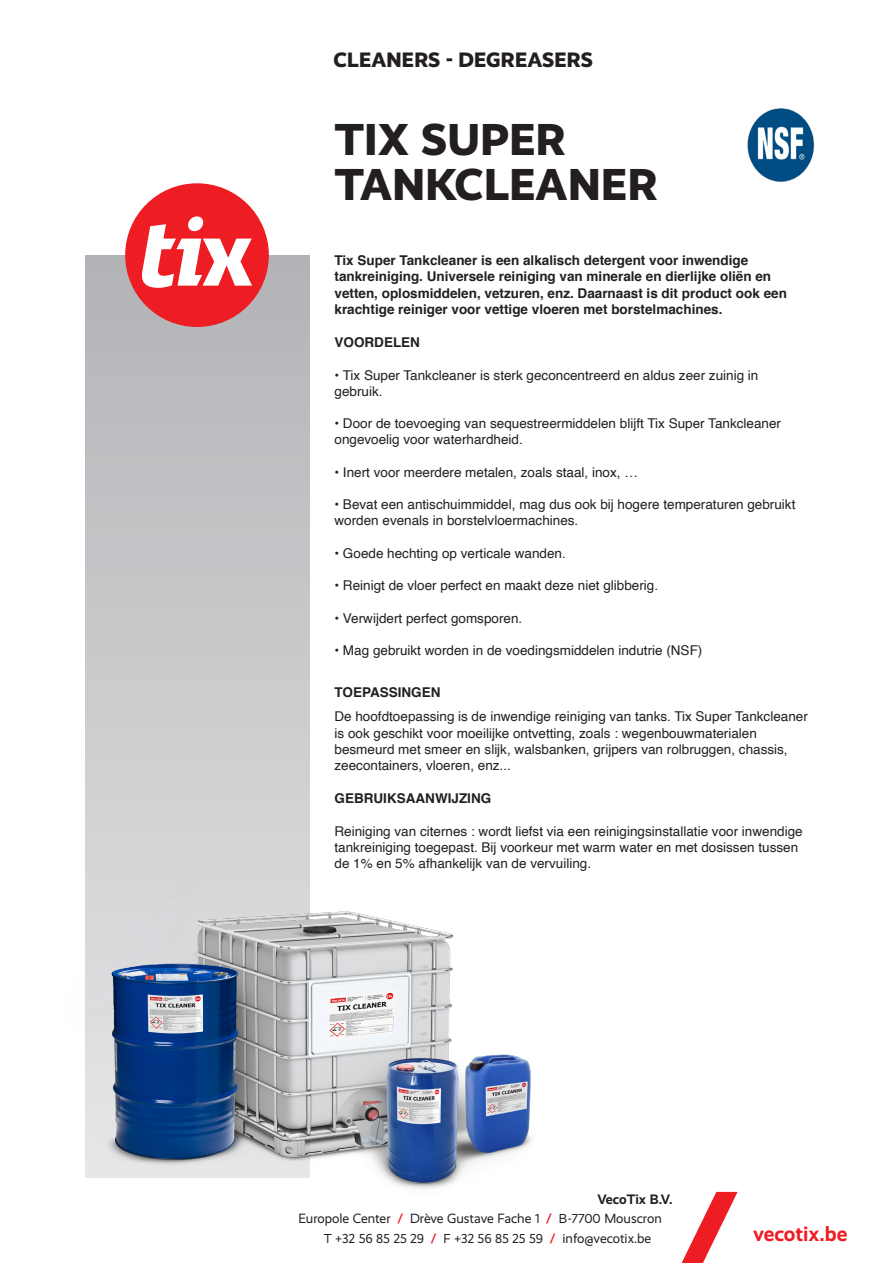
<style>
.page{position:relative;width:893px;height:1263px;background:#fff}
.page>*{position:absolute;margin:0;border:0;box-sizing:border-box;transform-origin:0 0}
._02_NAAM_PRODUCT{font:800 45px/45px "Realist";letter-spacing:.01em;color:#231f20}
._02_NAAM_PRODUCT-2{font:800 21px "Realist";letter-spacing:.01em;color:#231f20}
.t1{font:700 21px "Realist";color:#ee1d23}
.t2{font:700 13.8px "Realist";letter-spacing:-.005em;color:#231f20}
._04_SUBTITEL{font:13.5px/16.2px "Helvetica";color:#231f20}
._03_INLEIDING_PRODUC{font:700 13.5px/16.2px "Helvetica";color:#231f20}
._05_BODYTEKST{font:13.5px/16.2px "Helvetica";color:#231f20}
.t3{font:13.5px "Realist";color:#231f20}
._04_SUBTITEL-2{font:700 13.5px "Helvetica";color:#231f20}
.t4{font:13.05px "Realist";letter-spacing:-.005em;color:#231f20}
.s1{font-weight:700;font-size:12px;color:#ee1d23}
.s2{font-size:13.05px}
.s3{font-size:13.5px}
</style>
<div class="page">
<svg style="left:85px;top:255px;width:224px;height:618px;background:#c4c5c7"></svg>
<svg style="left:681px;top:1192px;width:57px;height:71px"></svg>
<div style="left:125px;top:183px;width:144px;height:144px;background:#ee1d23;border-radius:50%"></div>
<svg style="left:142px;top:216px;width:110px;height:72px"></svg>
<img style="left:85px;top:873px;width:447px;height:316px">
<img style="left:747px;top:108px;width:68px;height:74px">
<p class="_02_NAAM_PRODUCT-2" style="left:334px;top:48px;width:261px">CLEANERS - DEGREASERS</p>
<p class="_02_NAAM_PRODUCT" style="left:335px;top:117px;width:324px">TIX SUPER<br>TANKCLEANER</p>
<p class="_03_INLEIDING_PRODUC" style="left:334px;top:253px;width:454px">Tix Super Tankcleaner is een alkalisch detergent voor inwendige tankreiniging. Universele reiniging van minerale en dierlijke oliën en vetten, oplosmiddelen, vetzuren, enz. Daarnaast is dit product ook een krachtige reiniger voor vettige vloeren met borstelmachines.</p>
<p class="_04_SUBTITEL-2" style="left:334px;top:331px;width:87px">VOORDELEN</p>
<p class="_04_SUBTITEL" style="left:334px;top:367px;width:425px">• Tix Super Tankcleaner is sterk geconcentreerd en aldus zeer zuinig in gebruik.</p>
<p class="_04_SUBTITEL" style="left:334px;top:416px;width:448px">• Door de toevoeging van sequestreermiddelen blijft Tix Super Tankcleaner ongevoelig voor waterhardheid.</p>
<p class="_04_SUBTITEL" style="left:334px;top:464px;width:305px">• Inert voor meerdere metalen, zoals staal, inox, …</p>
<p class="_04_SUBTITEL" style="left:334px;top:497px;width:462px">• Bevat een antischuimmiddel, mag dus ook bij hogere temperaturen gebruikt worden evenals in borstelvloermachines.</p>
<p class="_04_SUBTITEL" style="left:334px;top:545px;width:233px">• Goede hechting op verticale wanden.</p>
<p class="_04_SUBTITEL" style="left:334px;top:578px;width:325px">• Reinigt de vloer perfect en maakt deze niet glibberig.</p>
<p class="_04_SUBTITEL" style="left:334px;top:610px;width:189px">• Verwijdert perfect gomsporen.</p>
<p class="_04_SUBTITEL" style="left:334px;top:642px;width:369px">• Mag gebruikt worden in de voedingsmiddelen indutrie (NSF)</p>
<p class="_04_SUBTITEL-2" style="left:334px;top:681px;width:108px">TOEPASSINGEN</p>
<p class="_05_BODYTEKST" style="left:334px;top:709px;width:475px">De hoofdtoepassing is de inwendige reiniging van tanks. Tix Super Tankcleaner is ook geschikt voor moeilijke ontvetting, zoals : wegenbouwmaterialen besmeurd met smeer en slijk, walsbanken, grijpers van rolbruggen, chassis, zeecontainers, vloeren, enz...</p>
<p class="_04_SUBTITEL-2" style="left:334px;top:787px;width:158px">GEBRUIKSAANWIJZING</p>
<p class="_04_SUBTITEL" style="left:334px;top:823px;width:470px">Reiniging van citernes : wordt liefst via een reinigingsinstallatie voor inwendige tankreiniging toegepast. Bij voorkeur met warm water en met dosissen tussen de 1% en 5% afhankelijk van de vervuiling.</p>
<p class="t2" style="left:597px;top:1191px;width:77px">VecoTix B.V.</p>
<p class="t3" style="left:299px;top:1211px;width:365px">Europole Center <span class="s1">/</span> Drève Gustave Fache <span class="s2">1</span> <span class="s1">/</span> <span class="s2">B-7700</span> Mouscron</p>
<p class="t4" style="left:324px;top:1231px;width:329px">T +32 56 85 25 29 <span class="s1">/</span> F +32 56 85 25 59 <span class="s1">/</span> <span class="s3">info@vecotix.be</span></p>
<h2 class="t1" style="left:753px;top:1221px;width:96px">vecotix.be</h2>
</div>
